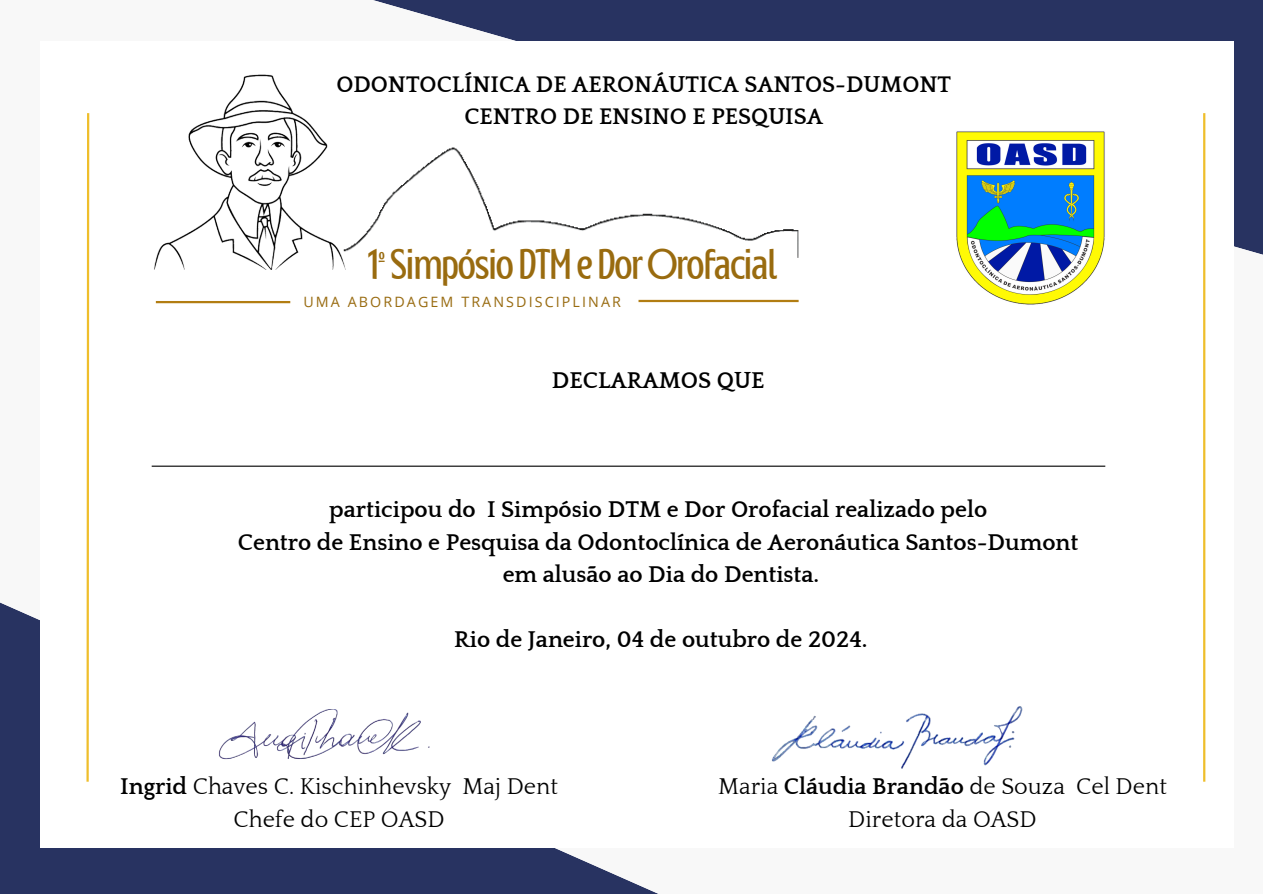
<style>
.page{position:relative;width:1263px;height:894px;background:#fff}
.page>*{position:absolute;margin:0;border:0;box-sizing:border-box;transform-origin:0 0}
.t1{font:34.5px "Montagna LTD";letter-spacing:-.035em;color:#996b0f}
.t2{font:700 23.4px/32.7px "Quattrocento";color:#000;text-align:center}
.t3{font:23.4px/32.7px "Quattrocento";color:#000;text-align:center}
.t4{font:700 23.1px/32.2px "Quattrocento";color:#000;text-align:center}
.t5{font:14.25px "Open Sans";letter-spacing:.15em;color:#996b0f}
.s1{font-weight:700}
</style>
<div class="page">
<div style="left:0;top:0;width:1263px;height:893px;background:#f8f8f8"></div>
<svg style="left:0;top:602px;width:656px;height:291px;background:#3a446e"></svg>
<svg style="left:373px;top:0;width:890px;height:255px;background:#37426c"></svg>
<div style="left:41px;top:41px;width:1193px;height:806px;background:#fff"></div>
<hr style="left:1203px;top:113px;width:2px;height:668px;background:#efbe2b">
<svg style="left:86px;top:113px;width:4px;height:669px"></svg>
<img style="left:956px;top:131px;width:149px;height:174px">
<img style="left:771px;top:706px;width:252px;height:63px">
<img style="left:219px;top:709px;width:211px;height:51px">
<hr style="left:156px;top:301px;width:134px;height:2px;background:#b27d12">
<img style="left:154px;top:74px;width:185px;height:196px">
<img style="left:339px;top:147px;width:460px;height:123px">
<hr style="left:638px;top:300px;width:161px;height:2px;background:#b27d12">
<hr style="left:152px;top:465px;width:953px;height:1px;background:#000">
<h1 class="t4" style="left:336px;top:69px;width:616px">ODONTOCLÍNICA DE AERONÁUTICA SANTOS-DUMONT<br>CENTRO DE ENSINO E PESQUISA</h1>
<h4 class="t1" style="left:368px;top:248px;width:411px">1º Simpósio DTM e Dor Orofacial</h4>
<h4 class="t5" style="left:303px;top:291px;width:319px">UMA ABORDAGEM TRANSDISCIPLINAR</h4>
<p class="t2" style="left:552px;top:365px;width:214px">DECLARAMOS QUE</p>
<h2 class="t2" style="left:238px;top:493px;width:842px">participou do I Simpósio DTM e Dor Orofacial realizado pelo<br>Centro de Ensino e Pesquisa da Odontoclínica de Aeronáutica Santos-Dumont em alusão ao Dia do Dentista.</h2>
<h3 class="t2" style="left:454px;top:623px;width:415px">Rio de Janeiro, 04 de outubro de 2024.</h3>
<h2 class="t3" style="left:120px;top:770px;width:439px"><span class="s1">Ingrid</span> Chaves C. Kischinhevsky Maj Dent<br>Chefe do CEP OASD</h2>
<p class="t3" style="left:718px;top:770px;width:450px">Maria <span class="s1">Cláudia Brandão</span> de Souza Cel Dent<br>Diretora da OASD</p>
</div>
